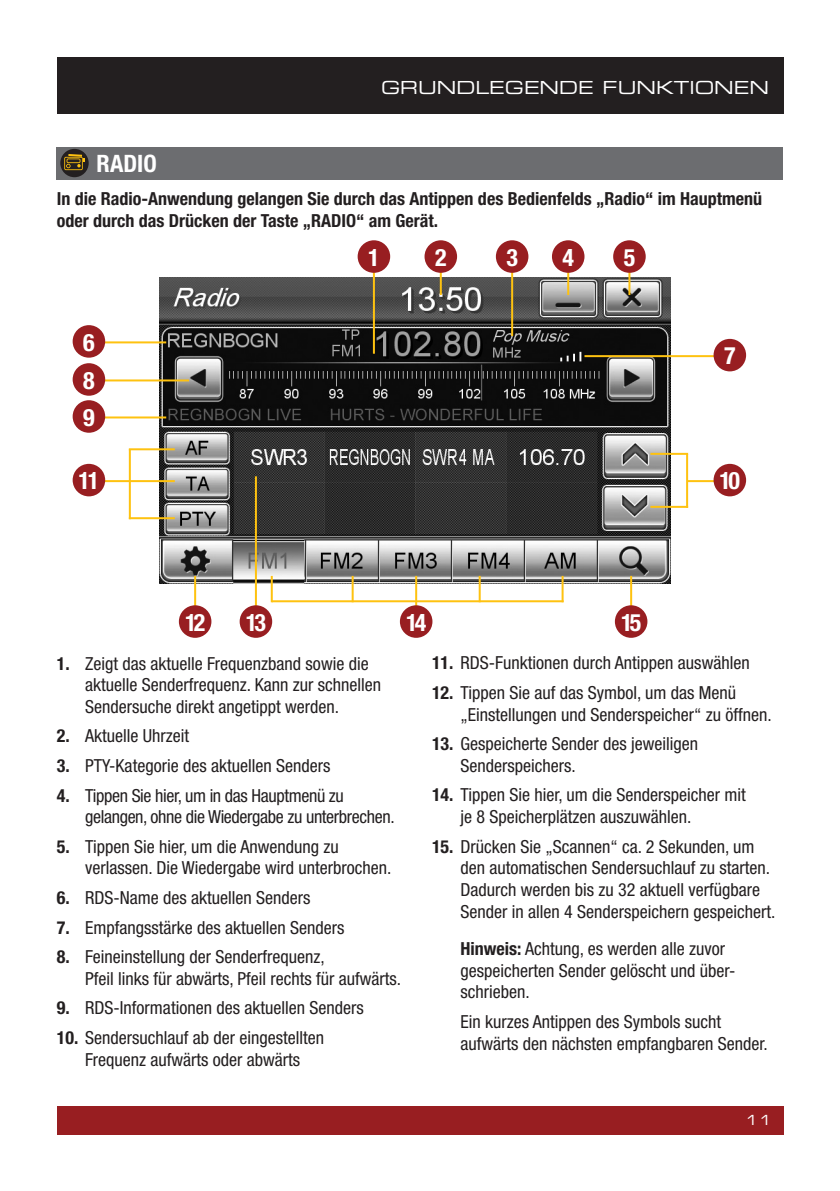
<style>
.page{position:relative;width:840px;height:1191px;background:#fff}
.page>*{position:absolute;margin:0;border:0;box-sizing:border-box;transform-origin:0 0}
.t1{font:700 condensed 24px/37px "Helvetica Neue";letter-spacing:-.09em;color:#fff}
.t2{font:condensed 18px/21.6px "Helvetica Neue";color:#231f20}
.t3{font:700 condensed 18px/21.6px "Helvetica Neue";color:#231f20}
.t4{font:condensed 18px/21.6px "Helvetica Neue";letter-spacing:-.02em;color:#231f20}
.t5{font:18px "Eurostile Extended Two";color:#fff}
.t6{font:14px "Eurostile Extended Two";color:#fff}
.s1{font-weight:700}
</style>
<div class="page">
<div style="left:57px;top:1106px;width:725px;height:28px;background:#981e21"></div>
<div style="left:57px;top:57px;width:725px;height:56px;background:#231f20"></div>
<img style="left:159px;top:277px;width:510px;height:306px">
<hr style="left:96px;top:341px;width:70px;height:2px;background:#fec210">
<div style="left:73px;top:325px;width:32px;height:33px;background:#981e21;border-radius:50%"></div>
<hr style="left:96px;top:480px;width:79px;height:2px;background:#fec210">
<div style="left:73px;top:464px;width:32px;height:32px;background:#981e21;border-radius:50%"></div>
<hr style="left:194px;top:576px;width:2px;height:52px;background:#fec210">
<div style="left:179px;top:605px;width:32px;height:33px;background:#981e21;border-radius:50%"></div>
<hr style="left:567px;top:243px;width:2px;height:52px;background:#fec210">
<div style="left:551px;top:240px;width:33px;height:33px;background:#981e21;border-radius:50%"></div>
<hr style="left:628px;top:243px;width:2px;height:52px;background:#fec210">
<div style="left:612px;top:240px;width:33px;height:33px;background:#981e21;border-radius:50%"></div>
<hr style="left:415px;top:576px;width:2px;height:52px;background:#fec210">
<div style="left:399px;top:605px;width:33px;height:33px;background:#981e21;border-radius:50%"></div>
<hr style="left:439px;top:243px;width:2px;height:52px;background:#fec210">
<div style="left:424px;top:240px;width:33px;height:33px;background:#981e21;border-radius:50%"></div>
<hr style="left:372px;top:243px;width:2px;height:111px;background:#fec210">
<div style="left:357px;top:240px;width:33px;height:33px;background:#981e21;border-radius:50%"></div>
<hr style="left:629px;top:576px;width:2px;height:52px;background:#fec210">
<div style="left:614px;top:605px;width:33px;height:33px;background:#981e21;border-radius:50%"></div>
<hr style="left:271px;top:600px;width:292px;height:2px;background:#fec210">
<hr style="left:351px;top:576px;width:2px;height:26px;background:#fec210">
<hr style="left:478px;top:576px;width:2px;height:26px;background:#fec210">
<hr style="left:270px;top:576px;width:2px;height:26px;background:#fec210">
<hr style="left:561px;top:576px;width:2px;height:26px;background:#fec210">
<hr style="left:686px;top:480px;width:40px;height:2px;background:#fec210">
<div style="left:713px;top:464px;width:32px;height:32px;background:#981e21;border-radius:50%"></div>
<hr style="left:511px;top:243px;width:2px;height:93px;background:#fec210">
<div style="left:495px;top:240px;width:33px;height:33px;background:#981e21;border-radius:50%"></div>
<hr style="left:584px;top:355px;width:140px;height:2px;background:#fec210">
<div style="left:713px;top:339px;width:32px;height:32px;background:#981e21;border-radius:50%"></div>
<hr style="left:96px;top:379px;width:93px;height:2px;background:#fec210">
<div style="left:73px;top:363px;width:32px;height:33px;background:#981e21;border-radius:50%"></div>
<hr style="left:96px;top:416px;width:70px;height:2px;background:#fec210">
<div style="left:73px;top:400px;width:32px;height:33px;background:#981e21;border-radius:50%"></div>
<hr style="left:255px;top:476px;width:2px;height:152px;background:#fec210">
<div style="left:239px;top:605px;width:33px;height:33px;background:#981e21;border-radius:50%"></div>
<hr style="left:129px;top:449px;width:2px;height:70px;background:#fec210">
<hr style="left:129px;top:517px;width:46px;height:2px;background:#fec210">
<hr style="left:129px;top:448px;width:46px;height:2px;background:#fec210">
<hr style="left:685px;top:454px;width:2px;height:54px;background:#fec210">
<hr style="left:650px;top:506px;width:37px;height:2px;background:#fec210">
<hr style="left:650px;top:453px;width:37px;height:2px;background:#fec210">
<div style="left:57px;top:147px;width:725px;height:32px;background:#6c6d70"></div>
<div style="left:60px;top:149px;width:29px;height:28px;background:#231f20;border-radius:50%"></div>
<svg style="left:64px;top:153px;width:21px;height:17px"></svg>
<p class="t5" style="left:381px;top:75px;width:389px">GRUNDLEGENDE FUNKTIONEN</p>
<h1 class="t1" style="left:97px;top:144px;width:61px">RADIO</h1>
<p class="t3" style="left:57px;top:188px;width:706px">In die Radio-Anwendung gelangen Sie durch das Antippen des Bedienfelds „Radio“ im Hauptmenü oder durch das Drücken der Taste „RADIO“ am Gerät.</p>
<h1 class="t1" style="left:83px;top:323px;width:13px">6</h1>
<h1 class="t1" style="left:83px;top:361px;width:13px">8<br>9</h1>
<h1 class="t1" style="left:78px;top:462px;width:23px">11</h1>
<h1 class="t1" style="left:185px;top:603px;width:22px">12</h1>
<h1 class="t1" style="left:246px;top:603px;width:22px">13</h1>
<h1 class="t1" style="left:368px;top:238px;width:13px">1</h1>
<h1 class="t1" style="left:435px;top:238px;width:13px">2</h1>
<h1 class="t1" style="left:506px;top:238px;width:13px">3</h1>
<h1 class="t1" style="left:562px;top:238px;width:13px">4</h1>
<h1 class="t1" style="left:623px;top:238px;width:13px">5</h1>
<h1 class="t1" style="left:406px;top:603px;width:22px">14</h1>
<h1 class="t1" style="left:620px;top:603px;width:22px">15</h1>
<h1 class="t1" style="left:723px;top:337px;width:13px">7</h1>
<h1 class="t1" style="left:719px;top:462px;width:22px">10</h1>
<p class="t2" style="left:85px;top:652px;width:297px;text-indent:-28px"><span class="s1">1.</span> Zeigt das aktuelle Frequenzband sowie die aktuelle Senderfrequenz. Kann zur schnellen<br>Sendersuche direkt angetippt werden.</p>
<p class="t2" style="left:57px;top:725px;width:134px"><span class="s1">2.</span> Aktuelle Uhrzeit</p>
<p class="t2" style="left:57px;top:754px;width:275px"><span class="s1">3.</span> PTY-Kategorie des aktuellen Senders</p>
<p class="t4" style="left:85px;top:784px;width:311px;text-indent:-28px"><span class="s1">4.</span> Tippen Sie hier, um in das Hauptmenü zu gelangen, ohne die Wiedergabe zu unterbrechen.</p>
<p class="t2" style="left:85px;top:835px;width:308px;text-indent:-28px"><span class="s1">5.</span> Tippen Sie hier, um die Anwendung zu verlassen. Die Wiedergabe wird unterbrochen.</p>
<p class="t2" style="left:57px;top:886px;width:255px"><span class="s1">6.</span> RDS-Name des aktuellen Senders</p>
<p class="t2" style="left:57px;top:916px;width:289px"><span class="s1">7.</span> Empfangsstärke des aktuellen Senders</p>
<p class="t2" style="left:85px;top:946px;width:317px;text-indent:-28px"><span class="s1">8.</span> Feineinstellung der Senderfrequenz,<br>Pfeil links für abwärts, Pfeil rechts für aufwärts.</p>
<p class="t2" style="left:57px;top:997px;width:308px"><span class="s1">9.</span> RDS-Informationen des aktuellen Senders</p>
<p class="t2" style="left:57px;top:1026px;width:269px;text-align:center"><span class="s1">10.</span> Sendersuchlauf ab der eingestellten<br>Frequenz aufwärts oder abwärts</p>
<p class="t2" style="left:432px;top:652px;width:319px"><span class="s1">11.</span> RDS-Funktionen durch Antippen auswählen</p>
<p class="t2" style="left:460px;top:682px;width:313px;text-indent:-28px"><span class="s1">12.</span> Tippen Sie auf das Symbol, um das Menü „Einstellungen und Senderspeicher“ zu öffnen.</p>
<p class="t2" style="left:460px;top:733px;width:239px;text-indent:-28px"><span class="s1">13.</span> Gespeicherte Sender des jeweiligen<br>Senderspeichers.</p>
<p class="t2" style="left:460px;top:784px;width:287px;text-indent:-28px"><span class="s1">14.</span> Tippen Sie hier, um die Senderspeicher mit je 8 Speicherplätzen auszuwählen.</p>
<p class="t2" style="left:460px;top:835px;width:316px;text-indent:-28px"><span class="s1">15.</span> Drücken Sie „Scannen“ ca. 2 Sekunden, um den automatischen Sendersuchlauf zu starten.<br>Dadurch werden bis zu 32 aktuell verfügbare Sender in allen 4 Senderspeichern gespeichert.</p>
<p class="t2" style="left:460px;top:937px;width:276px"><span class="s1">Hinweis:</span> Achtung, es werden alle zuvor gespeicherten Sender gelöscht und über&shy;schrieben.</p>
<p class="t2" style="left:460px;top:1010px;width:309px">Ein kurzes Antippen des Symbols sucht aufwärts den nächsten empfangbaren Sender.</p>
<p class="t6" style="left:744px;top:1110px;width:28px">11</p>
</div>
